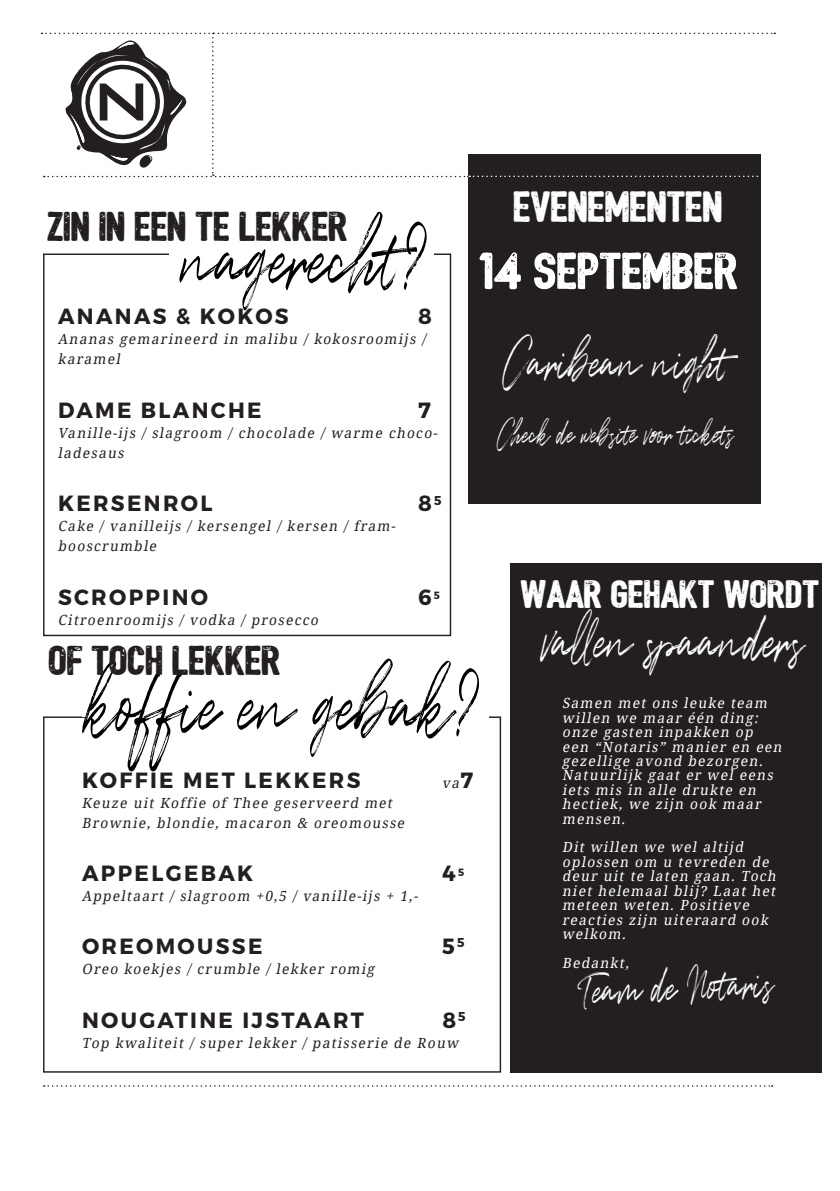
<style>
.page{position:relative;width:840px;height:1191px;background:#fff}
.page>*{position:absolute;margin:0;border:0;box-sizing:border-box;transform-origin:0 0}
.t1{font:100px "Quentin";color:#000001;scale:.52 1}
.t2{font:68px "Quentin";color:#fff;scale:.52 1}
.t3{font:60px "Quentin";color:#fff;scale:.52 1}
.t4{font:51.8px "Quentin";color:#fff;scale:.52 1}
.t5{font:50px "Bushcraft distress";color:#fff}
.t6{font:42px "Bushcraft distress";color:#fff}
.t7{font:40px "Bushcraft distress";color:#231f20}
.t8{font:38px "Bushcraft distress";color:#fff}
.t9{font:36px "Quentin";color:#fff;scale:.52 1}
.t10{font:700 22px "Montserrat";letter-spacing:.11em;color:#231f20}
.t11{font:italic 14px/20px "Noto Serif";letter-spacing:.1em;color:#231f20}
.t12{font:italic 14px/14.4px "Noto Serif";color:#fff}
.s1{font-family:"Montserrat";font-weight:700;font-style:normal;font-size:22px}
</style>
<div class="page">
<div style="left:468px;top:154px;width:292px;height:350px;background:#231f20"></div>
<svg style="left:42px;top:33px;width:732px;height:144px"></svg>
<div style="left:510px;top:563px;width:311px;height:509px;background:#231f20"></div>
<svg style="left:44px;top:1085px;width:728px;height:1px"></svg>
<h3 class="t6" style="left:513px;top:183px;width:210px">EVENEMENTEN</h3>
<h3 class="t7" style="left:47px;top:204px;width:302px">ZIN IN EEN TE LEKKER</h3>
<h1 class="t1" style="left:181px;top:190px;width:475px">nagerecht?</h1>
<h3 class="t5" style="left:479px;top:243px;width:261px">14 SEPTEMBER</h3>
<h3 class="t10" style="left:58px;top:303px;width:232px">ANANAS &amp; KOKOS</h3>
<h3 class="t10" style="left:418px;top:303px;width:15px">8</h3>
<p class="t11" style="left:58px;top:329px;width:372px">Ananas gemarineerd in malibu / kokosroomijs / karamel</p>
<h3 class="t10" style="left:58px;top:396px;width:205px">DAME BLANCHE</h3>
<h3 class="t10" style="left:418px;top:396px;width:14px">7</h3>
<p class="t11" style="left:58px;top:422px;width:384px">Vanille-ij s / slagroom / chocolade / warme choco&shy;ladesaus</p>
<h3 class="t10" style="left:58px;top:490px;width:156px">KERSENROL</h3>
<h3 class="t10" style="left:418px;top:490px;width:25px">8<sup>5</sup></h3>
<p class="t11" style="left:58px;top:516px;width:342px">Cake / vanilleij s / kersengel / kersen / fram&shy;booscrumble</p>
<h3 class="t10" style="left:58px;top:583px;width:151px">SCROPPINO</h3>
<h3 class="t10" style="left:418px;top:583px;width:23px">6<sup>5</sup></h3>
<p class="t11" style="left:58px;top:609px;width:264px">Citroenroomijs / vodka / prosecco</p>
<h1 class="t1" style="left:87px;top:637px;width:757px">koffie en gebak?</h1>
<h3 class="t3" style="left:502px;top:321px;width:434px">Caribean night</h3>
<h3 class="t9" style="left:497px;top:409px;width:456px">Check de website voor tickets</h3>
<h3 class="t8" style="left:520px;top:573px;width:300px">WAAR GEHAKT WORDT</h3>
<h2 class="t2" style="left:541px;top:594px;width:505px">vallen spaanders</h2>
<p class="t12" style="left:561px;top:695px;width:224px">Samen met ons leuke team willen we maar één ding: onze gasten inpakken op een “Notaris” manier en een gezellige avond bezorgen.<br>Natuurlijk gaat er wel eens iets mis in alle drukte en hectiek, we zijn ook maar mensen.</p>
<p class="t12" style="left:562px;top:839px;width:218px">Dit willen we wel altij d oplossen om u tevreden de deur uit te laten gaan. Toch niet helemaal blij ? Laat het meteen weten. Positieve reacties zijn uiteraard ook welkom.</p>
<p class="t12" style="left:562px;top:955px;width:71px">Bedankt,</p>
<h3 class="t7" style="left:49px;top:638px;width:234px">OF TOCH LEKKER</h3>
<h3 class="t10" style="left:82px;top:766px;width:280px">KOFFIE MET LEKKERS</h3>
<p class="t11" style="left:442px;top:772px;width:32px">va<span class="s1">7</span></p>
<p class="t11" style="left:82px;top:792px;width:327px">Keuze uit Koffie of Thee geserveerd met<br>Brownie, blondie, macaron &amp; oreomousse</p>
<h3 class="t10" style="left:82px;top:859px;width:173px">APPELGEBAK</h3>
<h3 class="t10" style="left:442px;top:859px;width:23px">4<sup>5</sup></h3>
<p class="t11" style="left:82px;top:885px;width:340px">Appeltaart / slagroom +0,5 / vanille-ij s + 1,-</p>
<h3 class="t10" style="left:82px;top:933px;width:182px">OREOMOUSSE</h3>
<h3 class="t10" style="left:442px;top:933px;width:24px">5<sup>5</sup></h3>
<p class="t11" style="left:82px;top:958px;width:297px">Oreo koekj es / crumble / lekker romig</p>
<h3 class="t10" style="left:82px;top:1006px;width:283px">NOUGATINE IJSTAART</h3>
<h3 class="t10" style="left:442px;top:1006px;width:25px">8<sup>5</sup></h3>
<p class="t11" style="left:82px;top:1032px;width:381px">Top kwaliteit / super lekker / patisserie de Rouw</p>
<h3 class="t4" style="left:576px;top:954px;width:378px;rotate:-2deg">Team de Notaris</h3>
</div>
